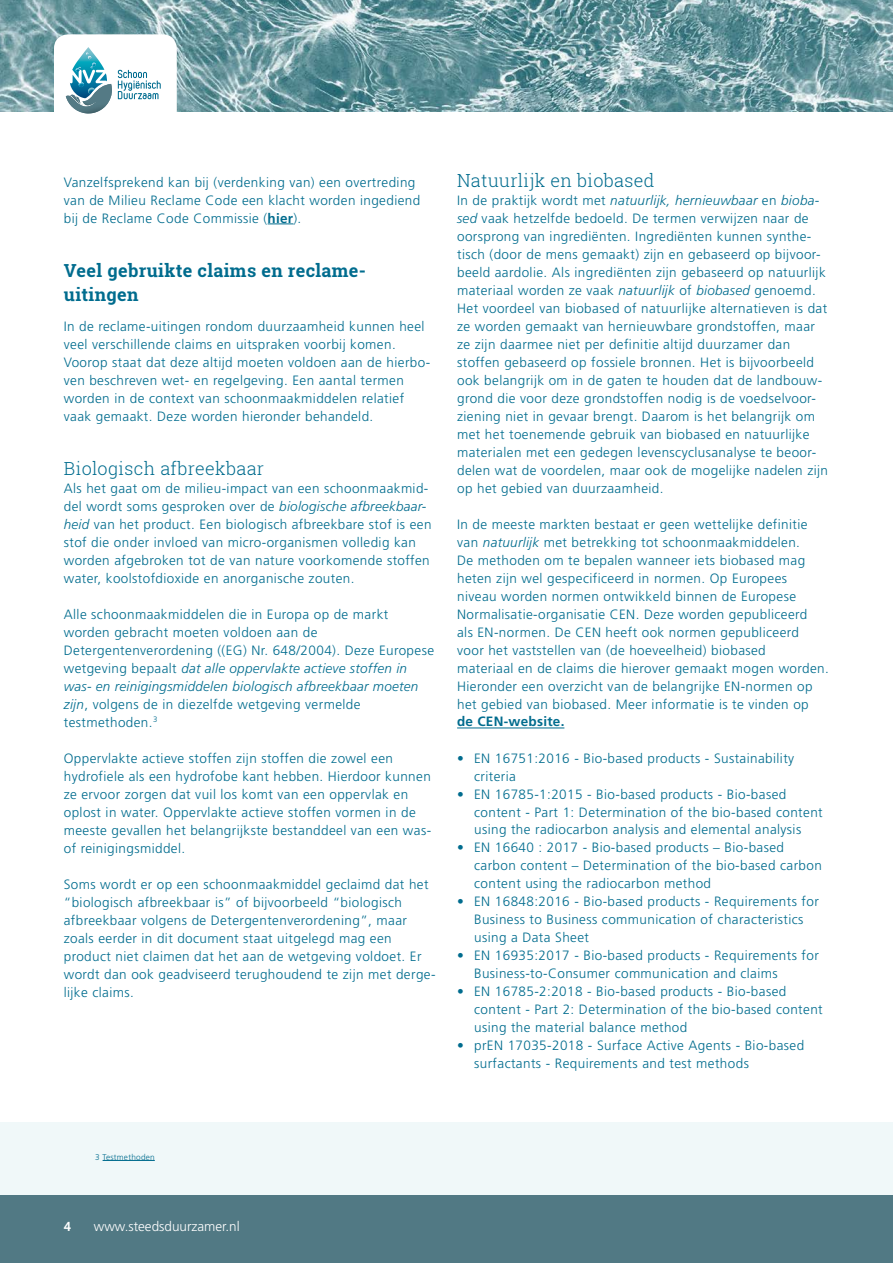
<style>
.page{position:relative;width:893px;height:1263px;background:#fff}
.page>*{position:absolute;margin:0;border:0;box-sizing:border-box;transform-origin:0 0}
.t1{font:300 18px "Roboto Slab";letter-spacing:.02em;color:#006c8e}
.t2{font:700 18px/24px "Roboto Slab";letter-spacing:.02em;color:#006c8e}
.t3{font:300 13.5px/18px "Frutiger LT Std";letter-spacing:.03em;color:#006c8e}
.t4{font:300 13.5px "Frutiger LT Std";color:#fff}
.t5{font:700 13.5px "Frutiger LT Std";letter-spacing:.02em;color:#006c8e}
.t6{font:500 13.5px "Akzidenz Grotesk BE";color:#fff}
.t7{font:300 8.25px "Frutiger LT Std";letter-spacing:.03em;color:#006c8e}
.s1{font-weight:700}
.s2{font-style:italic}
</style>
<div class="page">
<img style="left:0;top:0;width:893px;height:111px">
<div style="left:0;top:1195px;width:893px;height:68px;background:#517984"></div>
<div style="left:54px;top:34px;width:123px;height:105px;background:#fff;border-radius:14px"></div>
<svg style="left:118px;top:70px;width:43px;height:29px"></svg>
<img style="left:83px;top:47px;width:10px;height:6px">
<svg style="left:66px;top:53px;width:46px;height:61px"></svg>
<svg style="left:268px;top:224px;width:25px;height:1px"></svg>
<hr style="left:457px;top:728px;width:107px;height:1px;background:#006c8e">
<div style="left:0;top:1123px;width:893px;height:72px;background:#f0f8f9"></div>
<hr style="left:103px;top:1160px;width:52px;height:1px;background:#006c8e">
<p class="t3" style="left:64px;top:173px;width:358px">Vanzelfsprekend kan bij (verdenking van) een overtreding van de Milieu Reclame Code een klacht worden ingediend bij de Reclame Code Commissie (<span class="s1">hier</span>).</p>
<h1 class="t2" style="left:64px;top:258px;width:304px">Veel gebruikte claims en reclame&shy;uitingen</h1>
<p class="t3" style="left:64px;top:317px;width:368px">In de reclame-uitingen rondom duurzaamheid kunnen heel veel verschillende claims en uitspraken voorbij komen.<br>Voorop staat dat deze altijd moeten voldoen aan de hierbo&shy;ven beschreven wet- en regelgeving. Een aantal termen worden in de context van schoonmaakmiddelen relatief vaak gemaakt. Deze worden hieronder behandeld.</p>
<h1 class="t1" style="left:64px;top:456px;width:202px">Biologisch afbreekbaar</h1>
<p class="t3" style="left:64px;top:479px;width:369px">Als het gaat om de milieu-impact van een schoonmaakmid&shy;del wordt soms gesproken over de <span class="s2">biologische afbreekbaar&shy;heid</span> van het product. Een biologisch afbreekbare stof is een stof die onder invloed van micro-organismen volledig kan worden afgebroken tot de van nature voorkomende stoffen water, koolstofdioxide en anorganische zouten.</p>
<p class="t3" style="left:64px;top:605px;width:372px">Alle schoonmaakmiddelen die in Europa op de markt worden gebracht moeten voldoen aan de Detergentenverordening ((EG) Nr. 648/2004). Deze Europese wetgeving bepaalt <span class="s2">dat alle oppervlakte actieve stoffen in was- en reinigingsmiddelen biologisch afbreekbaar moeten zijn</span>, volgens de in diezelfde wetgeving vermelde testmethoden.<sup>3</sup></p>
<p class="t3" style="left:64px;top:749px;width:369px">Oppervlakte actieve stoffen zijn stoffen die zowel een hydrofiele als een hydrofobe kant hebben. Hierdoor kunnen ze ervoor zorgen dat vuil los komt van een oppervlak en oplost in water. Oppervlakte actieve stoffen vormen in de meeste gevallen het belangrijkste bestanddeel van een was&shy;of reinigingsmiddel.</p>
<p class="t3" style="left:64px;top:875px;width:373px">Soms wordt er op een schoonmaakmiddel geclaimd dat het “biologisch afbreekbaar is” of bijvoorbeeld “biologisch afbreekbaar volgens de Detergentenverordening”, maar zoals eerder in dit document staat uitgelegd mag een product niet claimen dat het aan de wetgeving voldoet. Er wordt dan ook geadviseerd terughoudend te zijn met derge&shy;lijke claims.</p>
<h1 class="t1" style="left:457px;top:168px;width:199px">Natuurlijk en biobased</h1>
<p class="t3" style="left:457px;top:191px;width:372px">In de praktijk wordt met <span class="s2">natuurlijk, hernieuwbaar</span> en <span class="s2">bioba&shy;sed</span> vaak hetzelfde bedoeld. De termen verwijzen naar de oorsprong van ingrediënten. Ingrediënten kunnen synthe&shy;tisch (door de mens gemaakt) zijn en gebaseerd op bijvoor&shy;beeld aardolie. Als ingrediënten zijn gebaseerd op natuurlijk materiaal worden ze vaak <span class="s2">natuurlijk</span> of <span class="s2">biobased</span> genoemd.<br>Het voordeel van biobased of natuurlijke alternatieven is dat ze worden gemaakt van hernieuwbare grondstoffen, maar ze zijn daarmee niet per definitie altijd duurzamer dan stoffen gebaseerd op fossiele bronnen. Het is bijvoorbeeld ook belangrijk om in de gaten te houden dat de landbouw&shy;grond die voor deze grondstoffen nodig is de voedselvoor&shy;ziening niet in gevaar brengt. Daarom is het belangrijk om met het toenemende gebruik van biobased en natuurlijke materialen met een gedegen levenscyclusanalyse te beoor&shy;delen wat de voordelen, maar ook de mogelijke nadelen zijn op het gebied van duurzaamheid.</p>
<p class="t3" style="left:457px;top:515px;width:373px">In de meeste markten bestaat er geen wettelijke definitie van <span class="s2">natuurlijk</span> met betrekking tot schoonmaakmiddelen.<br>De methoden om te bepalen wanneer iets biobased mag heten zijn wel gespecificeerd in normen. Op Europees niveau worden normen ontwikkeld binnen de Europese Normalisatie-organisatie CEN. Deze worden gepubliceerd<br>als EN-normen. De CEN heeft ook normen gepubliceerd voor het vaststellen van (de hoeveelheid) biobased<br>materiaal en de claims die hierover gemaakt mogen worden.<br>Hieronder een overzicht van de belangrijke EN-normen op het gebied van biobased. Meer informatie is te vinden op</p>
<p class="t5" style="left:457px;top:714px;width:109px">de CEN-website.</p>
<p class="t3" style="left:474px;top:749px;width:322px;text-indent:-17px">• EN 16751:2016 - Bio-based products - Sustainability criteria</p>
<p class="t3" style="left:474px;top:785px;width:350px;text-indent:-17px">• EN 16785-1:2015 - Bio-based products - Bio-based content - Part 1: Determination of the bio-based content using the radiocarbon analysis and elemental analysis</p>
<p class="t3" style="left:474px;top:839px;width:349px;text-indent:-17px">• EN 16640 : 2017 - Bio-based products – Bio-based carbon content – Determination of the bio-based carbon content using the radiocarbon method</p>
<p class="t3" style="left:474px;top:893px;width:346px;text-indent:-17px">• EN 16848:2016 - Bio-based products - Requirements for<br>Business to Business communication of characteristics using a Data Sheet</p>
<p class="t3" style="left:474px;top:947px;width:346px;text-indent:-17px">• EN 16935:2017 - Bio-based products - Requirements for<br>Business-to-Consumer communication and claims</p>
<p class="t3" style="left:474px;top:983px;width:350px;text-indent:-17px">• EN 16785-2:2018 - Bio-based products - Bio-based content - Part 2: Determination of the bio-based content using the material balance method</p>
<p class="t3" style="left:474px;top:1037px;width:332px;text-indent:-17px">• prEN 17035-2018 - Surface Active Agents - Bio-based surfactants - Requirements and test methods</p>
<p class="t7" style="left:95px;top:1152px;width:61px">3 Testmethoden</p>
<p class="t6" style="left:64px;top:1218px;width:9px">4</p>
<p class="t4" style="left:94px;top:1218px;width:147px">www.steedsduurzamer.nl</p>
</div>
